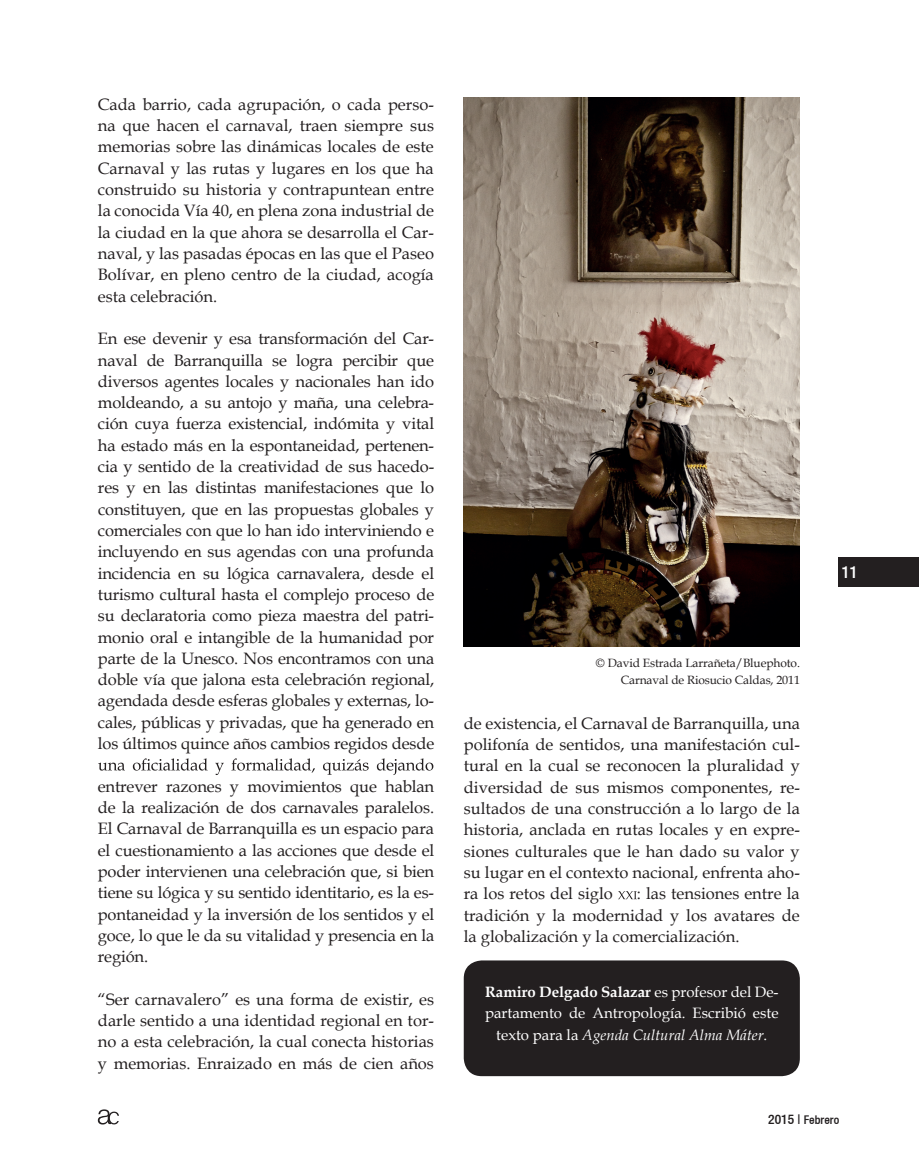
<style>
.page{position:relative;width:919px;height:1174px;background:#fff}
.page>*{position:absolute;margin:0;border:0;box-sizing:border-box;transform-origin:0 0}
.t1{font:500 condensed 16.95px "Helvetica 67";color:#fff}
.t2{font:16.5px/21.3px "Book Antiqua";color:#231f20;text-align:justify}
.t3{font:15px/21.3px "Book Antiqua";color:#fff;text-align:center}
.t4{font:12px/16.5px "Book Antiqua";letter-spacing:-.01em;color:#231f20;text-align:right}
.t5{font:500 condensed 12px "Helvetica 67";color:#231f20}
.s1{font-weight:700}
.s2{font-style:italic}
.s3{font-size:13.5px}
</style>
<div class="page">
<div style="left:838px;top:557px;width:80px;height:29px;background:#231f20"></div>
<svg style="left:98px;top:1109px;width:21px;height:15px"></svg>
<div style="left:463px;top:960px;width:336px;height:116px;background:#231f20;border-radius:18px"></div>
<svg style="left:98px;top:758px;width:335px;height:17px"></svg>
<svg style="left:618px;top:891px;width:18px;height:8px"></svg>
<img style="left:463px;top:98px;width:336px;height:548px">
<p class="t2" style="left:98px;top:93px;width:338px">Cada barrio, cada agrupación, o cada perso&shy;na que hacen el carnaval, traen siempre sus memorias sobre las dinámicas locales de este Carnaval y las rutas y lugares en los que ha construido su historia y contrapuntean entre la conocida Vía 40, en plena zona industrial de la ciudad en la que ahora se desarrolla el Car&shy;naval, y las pasadas épocas en las que el Paseo Bolívar, en pleno centro de la ciudad, acogía esta celebración.</p>
<p class="t2" style="left:98px;top:327px;width:338px">En ese devenir y esa transformación del Car&shy;naval de Barranquilla se logra percibir que diversos agentes locales y nacionales han ido moldeando, a su antojo y maña, una celebra&shy;ción cuya fuerza existencial, indómita y vital ha estado más en la espontaneidad, pertenen&shy;cia y sentido de la creatividad de sus hacedo&shy;res y en las distintas manifestaciones que lo constituyen, que en las propuestas globales y comerciales con que lo han ido interviniendo e incluyendo en sus agendas con una profunda incidencia en su lógica carnavalera, desde el turismo cultural hasta el complejo proceso de su declaratoria como pieza maestra del patri&shy;monio oral e intangible de la humanidad por parte de la Unesco. Nos encontramos con una doble vía que jalona esta celebración regional, agendada desde esferas globales y externas, lo&shy;cales, públicas y privadas, que ha generado en los últimos quince años cambios regidos desde</p>
<p class="t2" style="left:98px;top:775px;width:338px">entrever razones y movimientos que hablan de la realización de dos carnavales paralelos.<br>El Carnaval de Barranquilla es un espacio para el cuestionamiento a las acciones que desde el poder intervienen una celebración que, si bien tiene su lógica y su sentido identitario, es la es&shy;pontaneidad y la inversión de los sentidos y el goce, lo que le da su vitalidad y presencia en la región.</p>
<p class="t2" style="left:98px;top:988px;width:337px">“Ser carnavalero” es una forma de existir, es darle sentido a una identidad regional en tor&shy;no a esta celebración, la cual conecta historias y memorias. Enraizado en más de cien años</p>
<p class="t4" style="left:596px;top:654px;width:206px">© David Estrada Larrañeta/Bluephoto.<br>Carnaval de Riosucio Caldas, 2011</p>
<p class="t2" style="left:463px;top:712px;width:338px">de existencia, el Carnaval de Barranquilla, una polifonía de sentidos, una manifestación cul&shy;tural en la cual se reconocen la pluralidad y diversidad de sus mismos componentes, re&shy;sultados de una construcción a lo largo de la historia, anclada en rutas locales y en expre&shy;siones culturales que le han dado su valor y su lugar en el contexto nacional, enfrenta aho&shy;ra los retos del siglo</p>
<p class="t2" style="left:463px;top:882px;width:337px;text-indent:173px">: las tensiones entre la tradición y la modernidad y los avatares de la globalización y la comercialización.</p>
<p class="t3" style="left:485px;top:981px;width:295px"><span class="s1">Ramiro Delgado Salazar</span> es profesor del De&shy;partamento de Antropología. Escribió este texto para la <span class="s2">Agenda Cultural Alma Máter</span>.</p>
<p class="t1" style="left:841px;top:562px;width:18px">11</p>
<p class="t5" style="left:768px;top:1112px;width:72px"><span class="s3">2015 |</span> Febrero</p>
</div>
